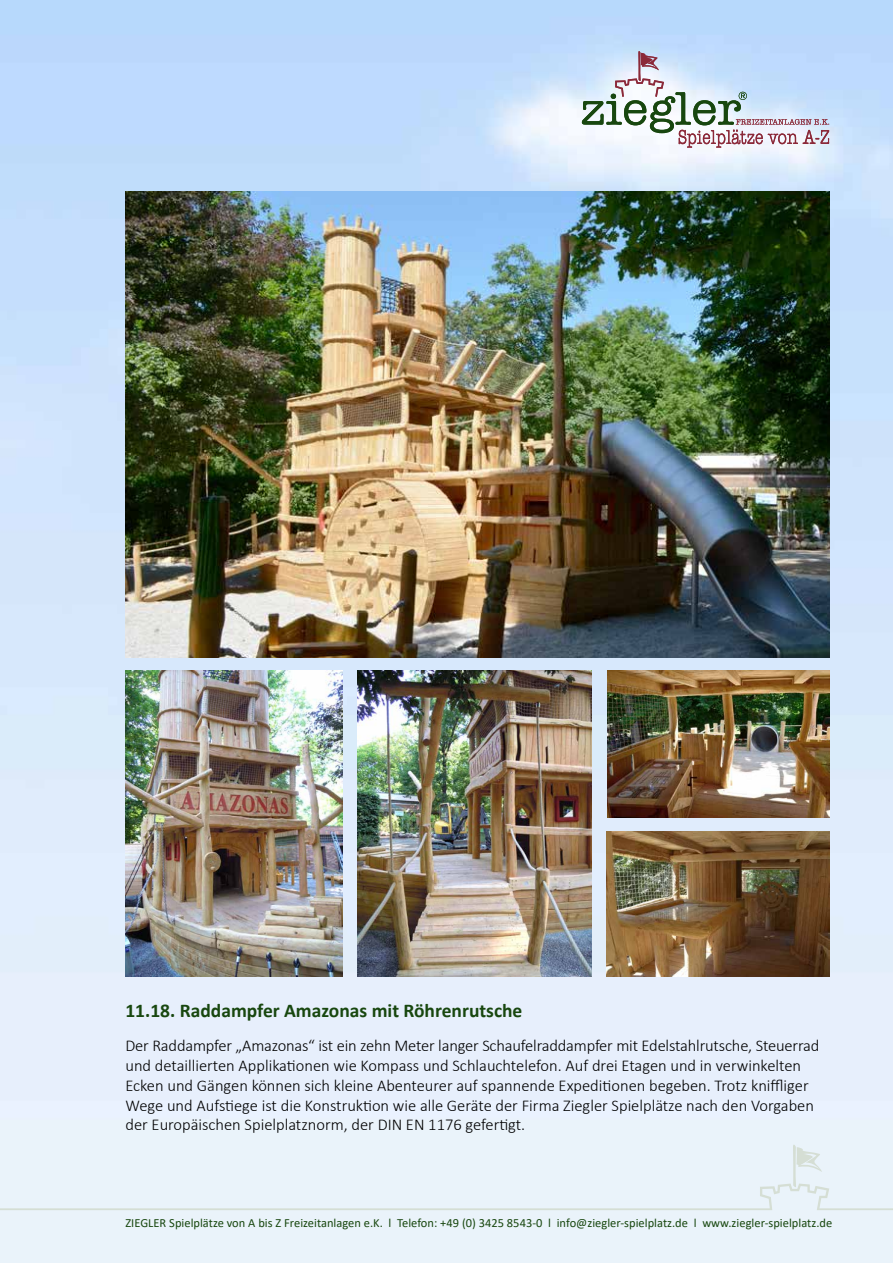
<style>
.page{position:relative;width:893px;height:1263px;background:#fff}
.page>*{position:absolute;margin:0;border:0;box-sizing:border-box;transform-origin:0 0}
.t1{font:700 19.5px "Calibri";color:#18470f}
.t2{font:300 16.5px/19.8px "Calibri";color:#000}
.t3{font:12.45px "Calibri";color:#18470f}
</style>
<div class="page">
<img style="left:0;top:0;width:893px;height:1263px">
<div style="left:0;top:1143px;width:893px;height:67px;background:#eaf3fa"></div>
<svg style="left:582px;top:50px;width:247px;height:98px"></svg>
<img style="left:125px;top:191px;width:704px;height:466px">
<img style="left:608px;top:670px;width:221px;height:147px">
<img style="left:125px;top:670px;width:218px;height:307px">
<img style="left:358px;top:670px;width:233px;height:306px">
<img style="left:606px;top:831px;width:223px;height:145px">
<p class="t1" style="left:125px;top:997px;width:398px">11.18. Raddampfer Amazonas mit Röhrenrutsche</p>
<p class="t2" style="left:125px;top:1035px;width:695px">Der Raddampfer „Amazonas“ ist ein zehn Meter langer Schaufelraddampfer mit Edelstahlrutsche, Steuerrad und detaillierten Applikationen wie Kompass und Schlauchtelefon. Auf drei Etagen und in verwinkelten Ecken und Gängen können sich kleine Abenteurer auf spannende Expeditionen begeben. Trotz kniffliger Wege und Aufstiege ist die Konstruktion wie alle Geräte der Firma Ziegler Spielplätze nach den Vorgaben der Europäischen Spielplatznorm, der DIN EN 1176 gefertigt.</p>
<p class="t3" style="left:125px;top:1214px;width:708px">ZIEGLER Spielplätze von A bis Z Freizeitanlagen e.K. l Telefon: +49 (0) 3425 8543-0 l info@ziegler-spielplatz.de l www.ziegler-spielplatz.de</p>
</div>
